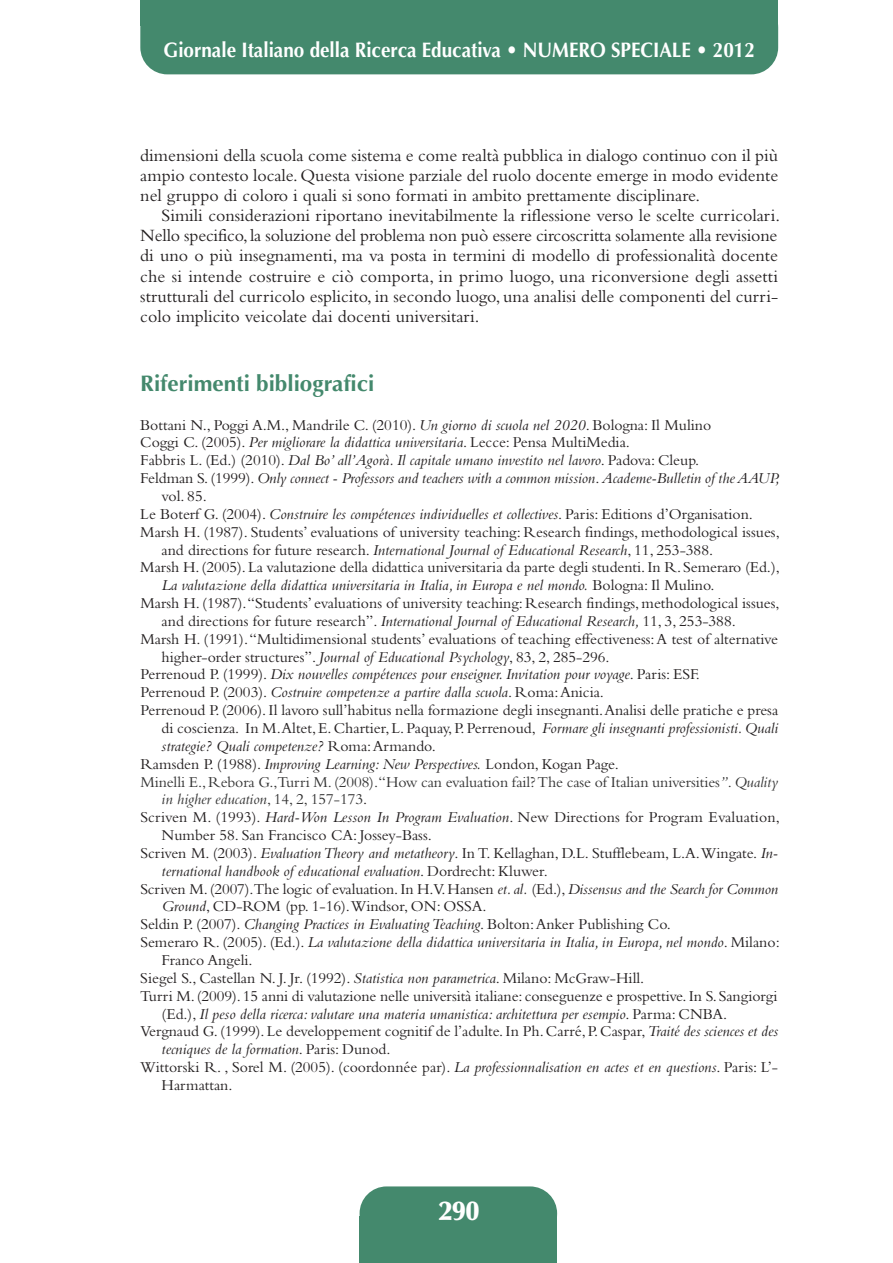
<style>
.page{position:relative;width:893px;height:1263px;background:#fff}
.page>*{position:absolute;margin:0;border:0;box-sizing:border-box;transform-origin:0 0}
.t1{font:900 27px "Optima";color:#fff}
.t2{font:700 22.5px "Optima";color:#44896d}
.t3{font:700 21px "Optima";color:#fff;scale:.9 1}
.t4{font:18px "Bembo";color:#231f20}
.t5{font:15.75px "Bembo";color:#231f20}
.t6{font:italic 15.75px "Bembo";color:#231f20}
.t7{font:15.75px "Bembo";letter-spacing:-.005em;color:#333}
.t8{font:italic 15.75px "Bembo";color:#333}
.s1{font-style:italic}
.s2{font-style:normal}
.s3{font-style:normal;color:#231f20}
</style>
<div class="page">
<div style="left:140px;top:1px;width:638px;height:73px;background:#44896d;border-radius:27px"></div>
<div style="left:140px;top:0;width:638px;height:26px;background:#44896d"></div>
<div style="left:360px;top:1216px;width:197px;height:47px;background:#44896d"></div>
<div style="left:360px;top:1186px;width:197px;height:55px;background:#44896d;border-radius:27px"></div>
<p class="t3" style="left:164px;top:38px;width:658px">Giornale Italiano della Ricerca Educativa • NUMERO SPECIALE • 2012</p>
<p class="t4" style="left:140px;top:149px;width:639px">dimensioni della scuola come sistema e come realtà pubblica in dialogo continuo con il più</p>
<p class="t4" style="left:140px;top:169px;width:639px">ampio contesto locale. Questa visione parziale del ruolo docente emerge in modo evidente</p>
<p class="t4" style="left:140px;top:189px;width:561px">nel gruppo di coloro i quali si sono formati in ambito prettamente disciplinare.</p>
<p class="t4" style="left:162px;top:209px;width:620px">Simili considerazioni riportano inevitabilmente la riflessione verso le scelte curricolari.</p>
<p class="t4" style="left:140px;top:229px;width:639px">Nello specifico, la soluzione del problema non può essere circoscritta solamente alla revisione</p>
<p class="t4" style="left:140px;top:250px;width:639px">di uno o più insegnamenti, ma va posta in termini di modello di professionalità docente</p>
<p class="t4" style="left:140px;top:270px;width:639px">che si intende costruire e ciò comporta, in primo luogo, una riconversione degli assetti</p>
<p class="t4" style="left:140px;top:290px;width:639px">strutturali del curricolo esplicito, in secondo luogo, una analisi delle componenti del curri-</p>
<p class="t4" style="left:140px;top:310px;width:341px">colo implicito veicolate dai docenti universitari.</p>
<p class="t2" style="left:140px;top:370px;width:235px">Riferimenti bibliografici</p>
<p class="t5" style="left:140px;top:419px;width:572px">Bottani N., Poggi A.M., Mandrile C. (2010). <span class="s1">Un giorno di scuola nel 2020</span>. Bologna: Il Mulino</p>
<p class="t5" style="left:140px;top:437px;width:491px">Coggi C. (2005). <span class="s1">Per migliorare la didattica universitaria</span>. Lecce: Pensa MultiMedia.</p>
<p class="t6" style="left:140px;top:455px;width:561px"><span class="s2">Fabbris L. (Ed.) (2010).</span> Dal Bo’ all’Agorà. Il capitale umano investito nel lavoro<span class="s2">. Padova: Cleup.</span></p>
<p class="t6" style="left:140px;top:473px;width:641px"><span class="s2">Feldman S. (1999).</span> Only connect - Professors and teachers with a common mission<span class="s2">.</span> Academe-Bulletin of the AAUP,</p>
<p class="t5" style="left:162px;top:491px;width:47px">vol. 85.</p>
<p class="t6" style="left:140px;top:508px;width:614px"><span class="s2">Le Boterf G. (2004).</span> Construire les compétences individuelles et collectives<span class="s2">. Paris: Editions d’Organisation.</span></p>
<p class="t5" style="left:140px;top:526px;width:641px">Marsh H. (1987). Students’ evaluations of university teaching: Research findings, methodological issues,</p>
<p class="t5" style="left:162px;top:544px;width:553px">and directions for future research. <span class="s1">International Journal of Educational Research</span>, 11, 253-388.</p>
<p class="t5" style="left:140px;top:562px;width:641px">Marsh H. (2005). La valutazione della didattica universitaria da parte degli studenti. In R. Semeraro (Ed.),</p>
<p class="t6" style="left:162px;top:580px;width:554px">La valutazione della didattica universitaria in Italia, in Europa e nel mondo. <span class="s2">Bologna: Il Mulino.</span></p>
<p class="t5" style="left:140px;top:598px;width:641px">Marsh H. (1987).“Students’ evaluations of university teaching: Research findings, methodological issues,</p>
<p class="t5" style="left:162px;top:615px;width:576px">and directions for future research”. <span class="s1">International Journal of Educational Research,</span> 11, 3, 253-388.</p>
<p class="t5" style="left:140px;top:633px;width:639px">Marsh H. (1991). “Multidimensional students’ evaluations of teaching effectiveness: A test of alternative</p>
<p class="t5" style="left:162px;top:651px;width:450px">higher-order structures”. <span class="s1">Journal of Educational Psychology</span>, 83, 2, 285-296.</p>
<p class="t6" style="left:140px;top:669px;width:561px"><span class="s2">Perrenoud P. (1999).</span> Dix nouvelles compétences pour enseigner. Invitation pour voyage<span class="s2">. Paris: ESF.</span></p>
<p class="t6" style="left:140px;top:687px;width:465px"><span class="s2">Perrenoud P. (2003).</span> Costruire competenze a partire dalla scuola<span class="s2">. Roma: Anicia.</span></p>
<p class="t5" style="left:140px;top:705px;width:639px">Perrenoud P. (2006). Il lavoro sull’habitus nella formazione degli insegnanti. Analisi delle pratiche e presa</p>
<p class="t5" style="left:162px;top:723px;width:618px">di coscienza. In M.Altet, E. Chartier, L. Paquay, P. Perrenoud, <span class="s1">Formare gli insegnanti professionisti. Quali</span></p>
<p class="t6" style="left:162px;top:740px;width:276px">strategie? Quali competenze? <span class="s2">Roma: Armando.</span></p>
<p class="t6" style="left:140px;top:758px;width:480px"><span class="s2">Ramsden P. (1988).</span> Improving Learning: New Perspectives. <span class="s2">London, Kogan Page.</span></p>
<p class="t7" style="left:140px;top:776px;width:639px">Minelli E., Rebora G.,Turri M. (2008).“How can evaluation fail? The case of Italian universities<span class="s1">”</span>. <span class="s1">Quality</span></p>
<p class="t8" style="left:162px;top:794px;width:207px">in higher education<span class="s2">, 14, 2, 157-173</span><span class="s3">.</span></p>
<p class="t5" style="left:140px;top:812px;width:641px">Scriven M. (1993). <span class="s1">Hard-Won Lesson In Program Evaluation</span>. New Directions for Program Evaluation,</p>
<p class="t5" style="left:162px;top:830px;width:272px">Number 58. San Francisco CA: Jossey-Bass.</p>
<p class="t5" style="left:140px;top:847px;width:639px">Scriven M. (2003). <span class="s1">Evaluation Theory and metatheory</span>. In T. Kellaghan, D.L. Stufflebeam, L.A. Wingate. <span class="s1">In-</span></p>
<p class="t6" style="left:162px;top:865px;width:388px">ternational handbook of educational evaluation<span class="s2">. Dordrecht: Kluwer.</span></p>
<p class="t5" style="left:140px;top:883px;width:639px">Scriven M. (2007).The logic of evaluation. In H.V. Hansen <span class="s1">et. al.</span> (Ed.), <span class="s1">Dissensus and the Search for Common</span></p>
<p class="t5" style="left:162px;top:901px;width:327px"><span class="s1">Ground</span>, CD-ROM (pp. 1-16).Windsor, ON: OSSA.</p>
<p class="t5" style="left:140px;top:919px;width:532px">Seldin P. (2007). <span class="s1">Changing Practices in Evaluating Teaching</span>. Bolton: Anker Publishing Co.</p>
<p class="t6" style="left:140px;top:937px;width:641px"><span class="s2">Semeraro R. (2005). (Ed.).</span> La valutazione della didattica universitaria in Italia, in Europa, nel mondo<span class="s2">. Milano:</span></p>
<p class="t5" style="left:162px;top:954px;width:93px">Franco Angeli.</p>
<p class="t5" style="left:140px;top:972px;width:505px">Siegel S., Castellan N. J. Jr. (1992). <span class="s1">Statistica non parametrica</span>. Milano: McGraw-Hill.</p>
<p class="t5" style="left:140px;top:990px;width:639px">Turri M. (2009). 15 anni di valutazione nelle università italiane: conseguenze e prospettive. In S. Sangiorgi</p>
<p class="t6" style="left:162px;top:1008px;width:567px"><span class="s2">(Ed.),</span> Il peso della ricerca: valutare una materia umanistica: architettura per esempio<span class="s2">. Parma: CNBA.</span></p>
<p class="t5" style="left:140px;top:1026px;width:639px">Vergnaud G. (1999). Le developpement cognitif de l’adulte. In Ph. Carré, P. Caspar, <span class="s1">Traité des sciences et des</span></p>
<p class="t6" style="left:162px;top:1044px;width:230px">tecniques de la formation<span class="s2">. Paris: Dunod.</span></p>
<p class="t5" style="left:140px;top:1062px;width:639px">Wittorski R. , Sorel M. (2005). (coordonnée par). <span class="s1">La professionnalisation en actes et en questions</span>. Paris: L’-</p>
<p class="t5" style="left:162px;top:1079px;width:73px">Harmattan.</p>
<p class="t1" style="left:439px;top:1200px;width:42px">290</p>
</div>
